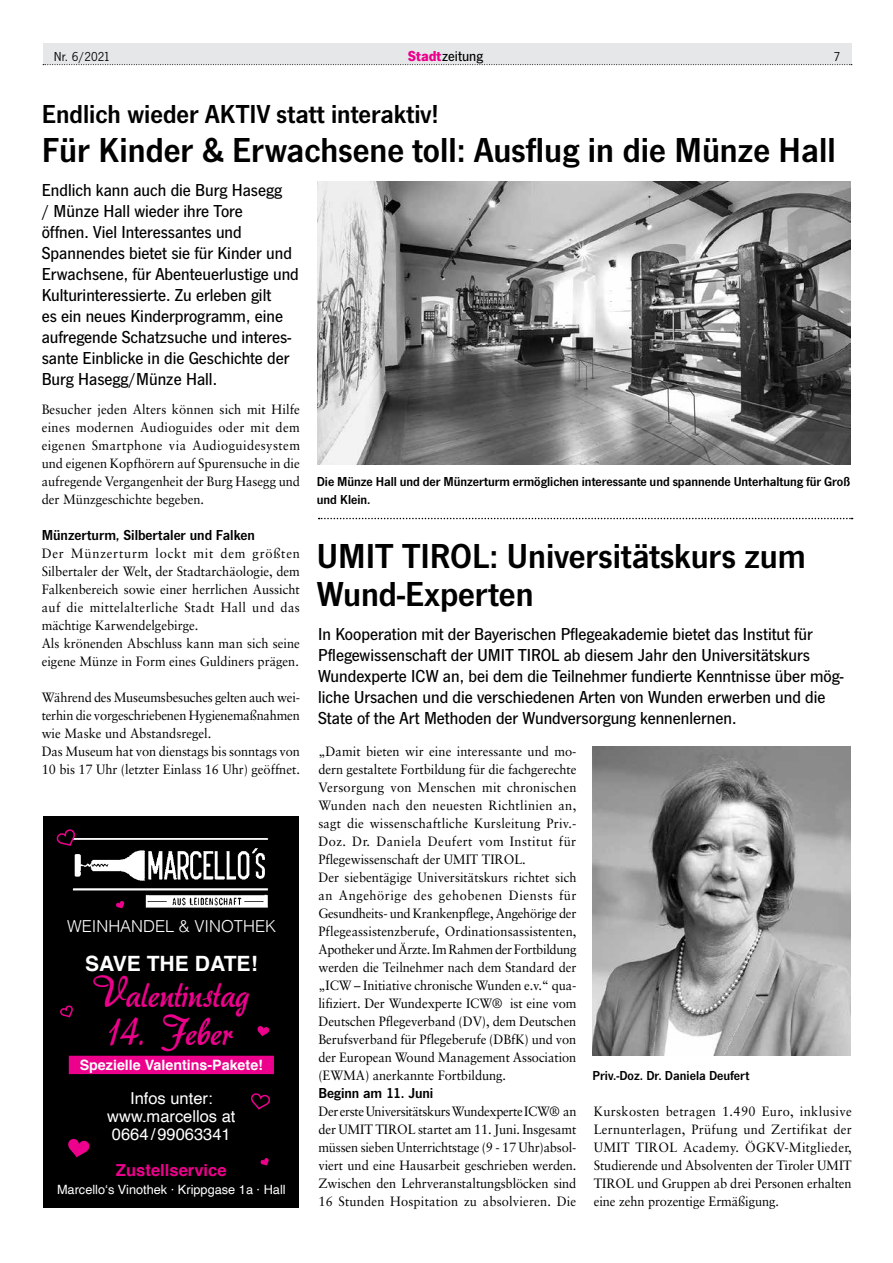
<style>
.page{position:relative;width:893px;height:1263px;background:#fff}
.page>*{position:absolute;margin:0;border:0;box-sizing:border-box;transform-origin:0 0}
.t1{font:36.45px "aka Dora";color:#ec008c}
.t2{font:600 36px/37.5px "News Got T";color:#000}
.t3{font:600 27px "News Got T";color:#000}
.t4{font:700 21.15px "Helvetica";color:#fff}
.t5{font:500 18px/21px "News Got T";color:#000}
.t6{font:700 16.65px "Helvetica";color:#ec008c}
.t7{font:16.5px/18px "Helvetica";color:#fff;text-align:center}
.t8{font:300 16.5px "Helvetica";color:#fff}
.t9{font:600 15px "News Got T";color:#000}
.t10{font:500 15px "News Got T";color:#000}
.t11{font:700 14.25px "Helvetica";color:#fff}
.t12{font:13.5px/18px "Sabon";color:#000;scale:.95 1}
.t13{font:600 13.5px/18px "News Got T";color:#000}
.t14{font:13.5px "News Got T";color:#000}
.t15{font:12.75px "Helvetica";color:#fff}
.s1{font-weight:700;color:#ec008c}
</style>
<div class="page">
<div style="left:43px;top:43px;width:808px;height:22px;background:#e6e7e8"></div>
<svg style="left:43px;top:64px;width:809px;height:1px"></svg>
<img style="left:593px;top:746px;width:258px;height:310px">
<img style="left:318px;top:181px;width:532px;height:284px">
<div style="left:44px;top:816px;width:255px;height:391px;background:#000"></div>
<img style="left:72px;top:838px;width:197px;height:71px">
<div style="left:69px;top:1056px;width:205px;height:18px;background:#ec008c"></div>
<svg style="left:257px;top:1026px;width:12px;height:10px"></svg>
<svg style="left:68px;top:1138px;width:22px;height:19px"></svg>
<svg style="left:260px;top:1158px;width:9px;height:7px"></svg>
<svg style="left:116px;top:901px;width:9px;height:7px"></svg>
<svg style="left:60px;top:1005px;width:13px;height:13px"></svg>
<svg style="left:251px;top:1093px;width:19px;height:17px"></svg>
<svg style="left:56px;top:829px;width:22px;height:18px"></svg>
<svg style="left:319px;top:518px;width:534px;height:1px"></svg>
<p class="t14" style="left:54px;top:49px;width:58px">Nr. 6/2021</p>
<p class="t10" style="left:408px;top:48px;width:77px"><span class="s1">Stadt</span>zeitung</p>
<p class="t14" style="left:834px;top:49px;width:8px">7</p>
<h3 class="t3" style="left:42px;top:98px;width:399px">Endlich wieder AKTIV statt interaktiv!</h3>
<h2 class="t2" style="left:42px;top:130px;width:795px">Für Kinder &amp; Erwachsene toll: Ausflug in die Münze Hall</h2>
<p class="t5" style="left:42px;top:179px;width:259px">Endlich kann auch die Burg Hasegg<br>/ Münze Hall wieder ihre Tore<br>öffnen. Viel Interessantes und Spannendes bietet sie für Kinder und Erwachsene, für Abenteuerlustige und Kulturinteressierte. Zu erleben gilt<br>es ein neues Kinderprogramm, eine aufregende Schatzsuche und interes&shy;sante Einblicke in die Geschichte der Burg Hasegg/Münze Hall.</p>
<p class="t12" style="left:42px;top:400px;width:273px;text-align:justify">Besucher jeden Alters können sich mit Hilfe eines modernen Audioguides oder mit dem eigenen Smartphone via Audioguidesystem und eigenen Kopfhörern auf Spurensuche in die aufregende Vergangenheit der Burg Hasegg und der Münzgeschichte begeben.</p>
<p class="t9" style="left:42px;top:526px;width:215px">Münzerturm, Silbertaler und Falken</p>
<p class="t12" style="left:42px;top:544px;width:273px">Der Münzerturm lockt mit dem größten Silbertaler der Welt, der Stadtarchäologie, dem Falkenbereich sowie einer herrlichen Aussicht auf die mittelalterliche Stadt Hall und das mächtige Karwendelgebirge.<br>Als krönenden Abschluss kann man sich seine eigene Münze in Form eines Guldiners prägen.</p>
<p class="t12" style="left:42px;top:688px;width:273px">Während des Museumsbesuches gelten auch wei&shy;terhin die vorgeschriebenen Hygienemaßnahmen wie Maske und Abstandsregel.<br>Das Museum hat von dienstags bis sonntags von 10 bis 17 Uhr (letzter Einlass 16 Uhr) geöffnet.</p>
<p class="t8" style="left:67px;top:912px;width:211px">WEINHANDEL &amp; VINOTHEK</p>
<h3 class="t4" style="left:85px;top:946px;width:174px">SAVE THE DATE!</h3>
<h1 class="t1" style="left:93px;top:970px;width:158px">Valentinstag</h1>
<h1 class="t1" style="left:109px;top:1007px;width:126px">14. Feber</h1>
<p class="t11" style="left:80px;top:1053px;width:185px">Spezielle Valentins-Pakete!</p>
<p class="t7" style="left:107px;top:1090px;width:130px">Infos unter: www.marcellos at<br>0664/99063341</p>
<p class="t6" style="left:116px;top:1156px;width:112px">Zustellservice</p>
<p class="t15" style="left:57px;top:1179px;width:230px">Marcello‘s Vinothek · Krippgase 1a · Hall</p>
<p class="t13" style="left:317px;top:472px;width:535px">Die Münze Hall und der Münzerturm ermöglichen interessante und spannende Unterhaltung für Groß und Klein.</p>
<h2 class="t2" style="left:317px;top:537px;width:490px">UMIT TIROL: Universitätskurs zum<br>Wund-Experten</h2>
<p class="t5" style="left:318px;top:623px;width:527px">In Kooperation mit der Bayerischen Pflegeakademie bietet das Institut für Pflegewissenschaft der UMIT TIROL ab diesem Jahr den Universitätskurs Wundexperte ICW an, bei dem die Teilnehmer fundierte Kenntnisse über mög&shy;liche Ursachen und die verschiedenen Arten von Wunden erwerben und die State of the Art Methoden der Wundversorgung kennenlernen.</p>
<p class="t12" style="left:318px;top:742px;width:273px">„Damit bieten wir eine interessante und mo&shy;dern gestaltete Fortbildung für die fachgerechte Versorgung von Menschen mit chronischen Wunden nach den neuesten Richtlinien an, sagt die wissenschaftliche Kursleitung Priv.- Doz. Dr. Daniela Deufert vom Institut für Pflegewissenschaft der UMIT TIROL.<br>Der siebentägige Universitätskurs richtet sich an Angehörige des gehobenen Diensts für Gesundheits- und Krankenpflege, Angehörige der Pflegeassistenzberufe, Ordinationsassistenten, Apotheker und Ärzte. Im Rahmen der Fortbildung werden die Teilnehmer nach dem Standard der „ICW – Initiative chronische Wunden e.v.“ qua&shy;lifiziert. Der Wundexperte ICW® ist eine vom Deutschen Pflegeverband (DV), dem Deutschen Berufsverband für Pflegeberufe (DBfK) und von der European Wound Management Association (EWMA) anerkannte Fortbildung.</p>
<p class="t9" style="left:318px;top:1084px;width:116px">Beginn am 11. Juni</p>
<p class="t12" style="left:318px;top:1102px;width:273px;text-align:justify">Der erste Universitätskurs Wundexperte ICW® an der UMIT TIROL startet am 11. Juni. Insgesamt müssen sieben Unterrichtstage (9 - 17 Uhr)absol&shy;viert und eine Hausarbeit geschrieben werden.<br>Zwischen den Lehrveranstaltungsblöcken sind 16 Stunden Hospitation zu absolvieren. Die</p>
<p class="t13" style="left:592px;top:1066px;width:158px">Priv.-Doz. Dr. Daniela Deufert</p>
<p class="t12" style="left:594px;top:1102px;width:273px;text-align:justify">Kurskosten betragen 1.490 Euro, inklusive Lernunterlagen, Prüfung und Zertifikat der UMIT TIROL Academy. ÖGKV-Mitglieder, Studierende und Absolventen der Tiroler UMIT TIROL und Gruppen ab drei Personen erhalten eine zehn prozentige Ermäßigung.</p>
</div>
